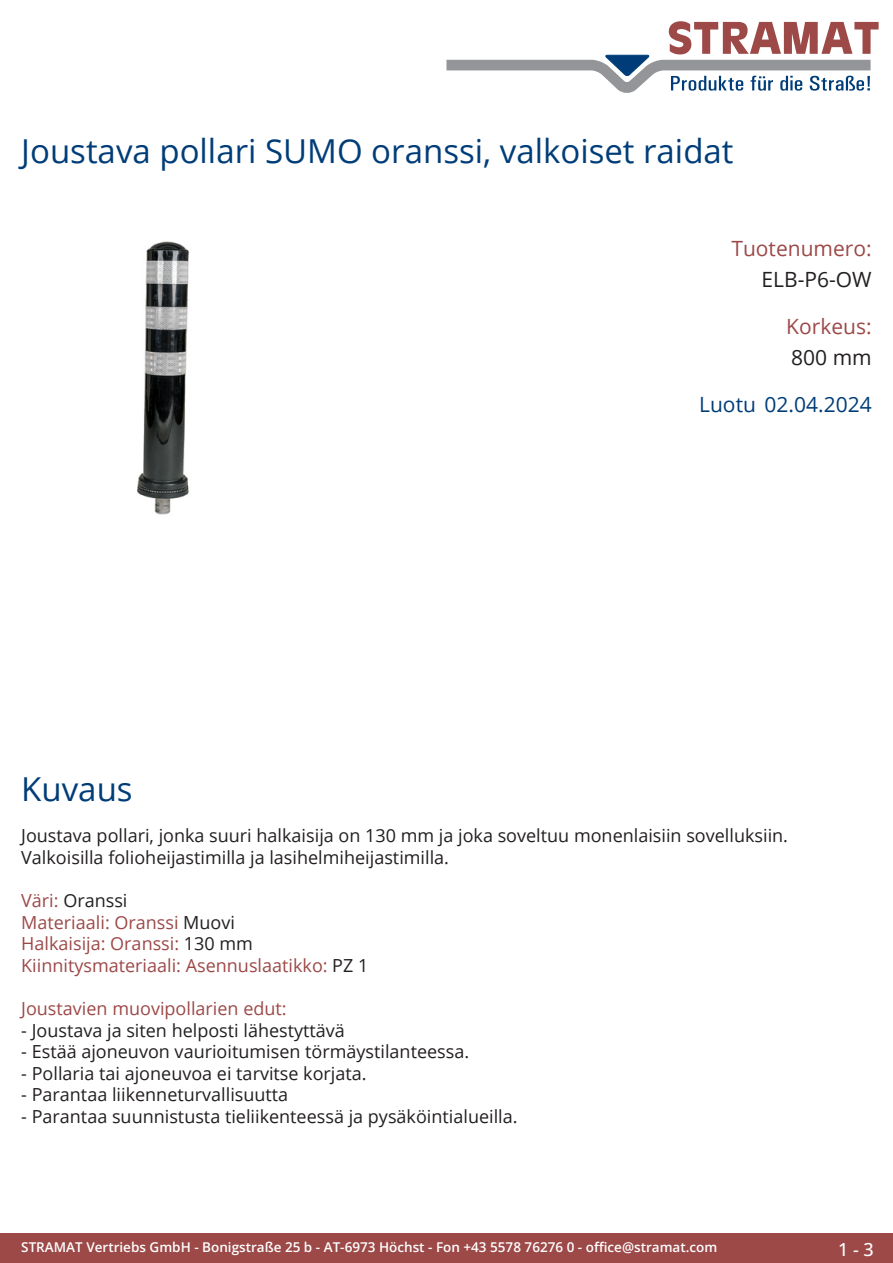
<style>
.page{position:relative;width:893px;height:1263px;background:#fff}
.page>*{position:absolute;margin:0;border:0;box-sizing:border-box;transform-origin:0 0}
.Produkttitel{font:33px "Open Sans";color:#003d78}
.TechDaten_Überschrif{font:21px "Open Sans";color:#9c4948}
.Erstellungsdatum{font:21px "Open Sans";color:#003d78}
.TechDaten_Inhalt{font:21px "Open Sans";color:#231f20}
.Beschreibung_Text{font:18px/21.6px "Open Sans";color:#231f20}
.Beschreibung_Text-2{font:18px/21.6px "Open Sans";color:#9c4948}
.t1{font:500 18px "Open Sans";color:#fff}
.t2{font:600 13.5px "Open Sans";color:#fff}
.s1{color:#231f20}
</style>
<div class="page">
<div style="left:0;top:1233px;width:893px;height:30px;background:#9c4948"></div>
<svg style="left:446px;top:21px;width:433px;height:72px"></svg>
<img style="left:137px;top:241px;width:52px;height:274px">
<p class="Produkttitel" style="left:21px;top:128px;width:714px">Joustava pollari SUMO oranssi, valkoiset raidat</p>
<p class="TechDaten_Überschrif" style="left:731px;top:234px;width:142px">Tuotenumero:</p>
<p class="TechDaten_Inhalt" style="left:762px;top:265px;width:112px">ELB-P6-OW</p>
<p class="TechDaten_Überschrif" style="left:786px;top:312px;width:87px">Korkeus:</p>
<p class="TechDaten_Inhalt" style="left:791px;top:343px;width:82px">800 mm</p>
<p class="Erstellungsdatum" style="left:699px;top:390px;width:174px">Luotu 02.04.2024</p>
<p class="Produkttitel" style="left:21px;top:766px;width:113px">Kuvaus</p>
<p class="Beschreibung_Text" style="left:21px;top:824px;width:768px">Joustava pollari, jonka suuri halkaisija on 130 mm ja joka soveltuu monenlaisiin sovelluksiin.<br>Valkoisilla folioheijastimilla ja lasihelmiheijastimilla.</p>
<p class="Beschreibung_Text-2" style="left:21px;top:889px;width:349px">Väri: <span class="s1">Oranssi<br></span>Materiaali: Oranssi <span class="s1">Muovi<br></span>Halkaisija: Oranssi: <span class="s1">130 mm<br></span>Kiinnitysmateriaali: Asennuslaatikko: <span class="s1">PZ 1</span></p>
<p class="Beschreibung_Text-2" style="left:21px;top:997px;width:267px">Joustavien muovipollarien edut:</p>
<p class="Beschreibung_Text" style="left:21px;top:1019px;width:325px">- Joustava ja siten helposti lähestyttävä</p>
<p class="Beschreibung_Text" style="left:21px;top:1040px;width:449px">- Estää ajoneuvon vaurioitumisen törmäystilanteessa.</p>
<p class="Beschreibung_Text" style="left:21px;top:1062px;width:347px">- Pollaria tai ajoneuvoa ei tarvitse korjata.</p>
<p class="Beschreibung_Text" style="left:21px;top:1083px;width:269px">- Parantaa liikenneturvallisuutta</p>
<p class="Beschreibung_Text" style="left:21px;top:1105px;width:498px">- Parantaa suunnistusta tieliikenteessä ja pysäköintialueilla.</p>
<p class="t2" style="left:21px;top:1238px;width:698px">STRAMAT Vertriebs GmbH - Bonigstraße 25 b - AT-6973 Höchst - Fon +43 5578 76276 0 - office@stramat.com</p>
<p class="t1" style="left:838px;top:1237px;width:37px">1 - 3</p>
</div>
